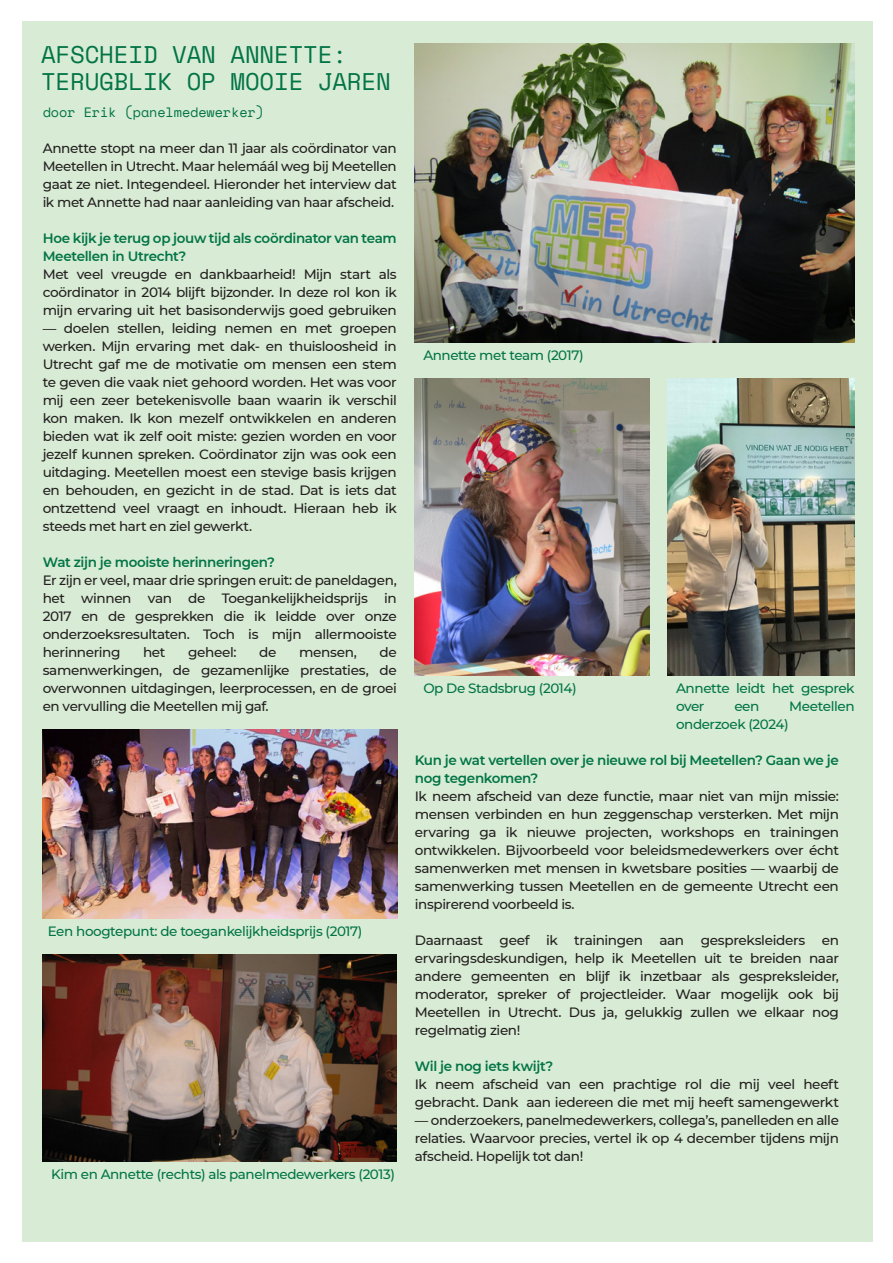
<style>
.page{position:relative;width:893px;height:1263px;background:#fff}
.page>*{position:absolute;margin:0;border:0;box-sizing:border-box;transform-origin:0 0}
.t1{font:24px "Space Mono";letter-spacing:-.005em;color:#017446}
.Copy{font:500 13.5px/18px "Montserrat";letter-spacing:-.03em;color:#231f20;text-align:justify}
.Copy-2{font:500 13.5px/18px "Montserrat";letter-spacing:-.03em;color:#017446}
.Copy-3{font:600 13.5px/18px "Montserrat";letter-spacing:-.025em;color:#017446}
.Credits{font:13.5px "Space Mono";letter-spacing:-.005em;color:#017446}
</style>
<div class="page">
<div style="left:22px;top:21px;width:851px;height:1221px;background:#d8ebd4"></div>
<img style="left:415px;top:44px;width:440px;height:298px">
<img style="left:43px;top:954px;width:354px;height:207px">
<img style="left:415px;top:378px;width:234px;height:297px">
<img style="left:667px;top:378px;width:188px;height:297px">
<img style="left:43px;top:729px;width:354px;height:189px">
<h1 class="t1" style="left:41px;top:37px;width:308px">AFSCHEID VAN ANNETTE:</h1>
<h1 class="t1" style="left:41px;top:64px;width:351px">TERUGBLIK OP MOOIE JAREN</h1>
<p class="Credits" style="left:43px;top:102px;width:223px">door Erik (panelmedewerker)</p>
<p class="Copy" style="left:43px;top:139px;width:356px">Annette stopt na meer dan 11 jaar als coördinator van Meetellen in Utrecht. Maar helemáál weg bij Meetellen gaat ze niet. Integendeel. Hieronder het interview dat ik met Annette had naar aanleiding van haar afscheid.</p>
<p class="Copy-3" style="left:43px;top:229px;width:356px">Hoe kijk je terug op jouw tijd als coördinator van team<br>Meetellen in Utrecht?</p>
<p class="Copy" style="left:43px;top:265px;width:356px">Met veel vreugde en dankbaarheid! Mijn start als coördinator in 2014 blijft bijzonder. In deze rol kon ik mijn ervaring uit het basisonderwijs goed gebruiken</p>
<p class="Copy" style="left:43px;top:319px;width:356px">— doelen stellen, leiding nemen en met groepen werken. Mijn ervaring met dak- en thuisloosheid in Utrecht gaf me de motivatie om mensen een stem te geven die vaak niet gehoord worden. Het was voor mij een zeer betekenisvolle baan waarin ik verschil kon maken. Ik kon mezelf ontwikkelen en anderen bieden wat ik zelf ooit miste: gezien worden en voor jezelf kunnen spreken. Coördinator zijn was ook een uitdaging. Meetellen moest een stevige basis krijgen en behouden, en gezicht in de stad. Dat is iets dat ontzettend veel vraagt en inhoudt. Hieraan heb ik steeds met hart en ziel gewerkt.</p>
<p class="Copy-3" style="left:43px;top:553px;width:234px">Wat zijn je mooiste herinneringen?</p>
<p class="Copy" style="left:43px;top:571px;width:356px">Er zijn er veel, maar drie springen eruit: de paneldagen, het winnen van de Toegankelijkheidsprijs in 2017 en de gesprekken die ik leidde over onze onderzoeksresultaten. Toch is mijn allermooiste herinnering</p>
<p class="Copy" style="left:43px;top:643px;width:356px;text-indent:337px">de samenwerkingen, de gezamenlijke prestaties, de overwonnen uitdagingen, leerprocessen, en de groei en vervulling die Meetellen mij gaf.</p>
<p class="Copy" style="left:143px;top:643px;width:24px">het</p>
<p class="Copy" style="left:188px;top:643px;width:50px">geheel:</p>
<p class="Copy" style="left:259px;top:643px;width:19px">de</p>
<p class="Copy" style="left:299px;top:643px;width:59px">mensen,</p>
<p class="Copy-2" style="left:48px;top:922px;width:316px">Een hoogtepunt: de toegankelijkheidsprijs (2017)</p>
<p class="Copy-2" style="left:51px;top:1165px;width:345px">Kim en Annette (rechts) als panelmedewerkers (2013)</p>
<p class="Copy-2" style="left:423px;top:346px;width:162px">Annette met team (2017)</p>
<p class="Copy-2" style="left:423px;top:679px;width:155px">Op De Stadsbrug (2014)</p>
<p class="Copy-2" style="left:676px;top:679px;width:180px">Annette leidt het gesprek over</p>
<p class="Copy-2" style="left:734px;top:697px;width:27px">een</p>
<p class="Copy-2" style="left:789px;top:697px;width:67px">Meetellen</p>
<p class="Copy-2" style="left:676px;top:715px;width:114px">onderzoek (2024)</p>
<p class="Copy-3" style="left:415px;top:751px;width:426px">Kun je wat vertellen over je nieuwe rol bij Meetellen? Gaan we je nog tegenkomen?</p>
<p class="Copy" style="left:415px;top:787px;width:426px">Ik neem afscheid van deze functie, maar niet van mijn missie: mensen verbinden en hun zeggenschap versterken. Met mijn ervaring ga ik nieuwe projecten, workshops en trainingen ontwikkelen. Bijvoorbeeld voor beleidsmedewerkers over écht samenwerken met mensen in kwetsbare posities — waarbij de samenwerking tussen Meetellen en de gemeente Utrecht een inspirerend voorbeeld is.</p>
<p class="Copy" style="left:415px;top:931px;width:426px">Daarnaast geef ik trainingen aan gespreksleiders en ervaringsdeskundigen, help ik Meetellen uit te breiden naar andere gemeenten en blijf ik inzetbaar als gespreksleider, moderator, spreker of projectleider. Waar mogelijk ook bij Meetellen in Utrecht. Dus ja, gelukkig zullen we elkaar nog regelmatig zien!</p>
<p class="Copy-3" style="left:415px;top:1057px;width:140px">Wil je nog iets kwijt?</p>
<p class="Copy" style="left:415px;top:1075px;width:426px">Ik neem afscheid van een prachtige rol die mij veel heeft gebracht. Dank aan iedereen die met mij heeft samengewerkt</p>
<p class="Copy" style="left:415px;top:1111px;width:426px">— onderzoekers, panelmedewerkers, collega’s, panelleden en alle relaties. Waarvoor precies, vertel ik op 4 december tijdens mijn afscheid. Hopelijk tot dan!</p>
</div>
